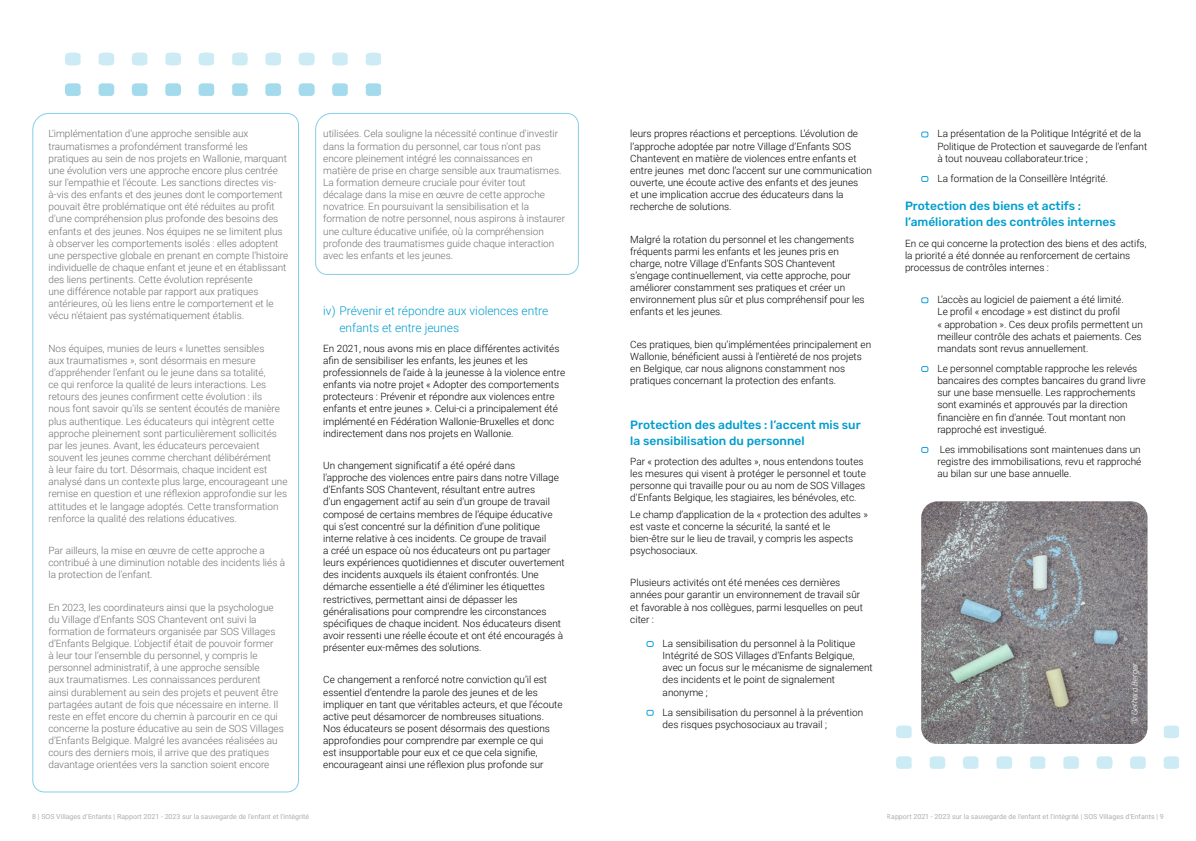
<style>
.page{position:relative;width:1196px;height:841px;background:#fff}
.page>*{position:absolute;margin:0;border:0;box-sizing:border-box;transform-origin:0 0}
.t1{font:500 12px/16.2px "Rubik";color:#009dcc}
.t2{font:300 12px/16.2px "Roboto";color:#009dcc}
.t3{font:300 10px/12.1px "Roboto";color:#000}
.t4{font:300 10px/12.1px "Roboto";color:#706f6f}
.t5{font:italic 300 8px "Roboto";color:#fff}
.t6{font:7px "Roboto";color:#aeaeae}
</style>
<div class="page">
<img style="left:896px;top:719px;width:283px;height:50px">
<img style="left:921px;top:501px;width:226px;height:242px">
<img style="left:66px;top:52px;width:316px;height:14px">
<img style="left:66px;top:83px;width:316px;height:13px">
<svg style="left:646px;top:641px;width:8px;height:6px"></svg>
<svg style="left:646px;top:709px;width:8px;height:7px"></svg>
<svg style="left:921px;top:131px;width:8px;height:7px"></svg>
<svg style="left:921px;top:176px;width:8px;height:6px"></svg>
<svg style="left:921px;top:297px;width:8px;height:7px"></svg>
<svg style="left:921px;top:366px;width:8px;height:6px"></svg>
<svg style="left:921px;top:446px;width:8px;height:7px"></svg>
<svg style="left:32px;top:113px;width:267px;height:679px"></svg>
<svg style="left:315px;top:113px;width:264px;height:162px"></svg>
<p class="t4" style="left:48px;top:127px;width:241px">L'implémentation d'une approche sensible aux traumatismes a profondément transformé les pratiques au sein de nos projets en Wallonie, marquant une évolution vers une approche encore plus centrée sur l'empathie et l'écoute. Les sanctions directes vis&shy;à-vis des enfants et des jeunes dont le comportement pouvait être problématique ont été réduites au profit d'une compréhension plus profonde des besoins des enfants et des jeunes. Nos équipes ne se limitent plus à observer les comportements isolés : elles adoptent une perspective globale en prenant en compte l'histoire individuelle de chaque enfant et jeune et en établissant des liens pertinents. Cette évolution représente<br>une différence notable par rapport aux pratiques antérieures, où les liens entre le comportement et le vécu n'étaient pas systématiquement établis.</p>
<p class="t4" style="left:48px;top:342px;width:240px">Nos équipes, munies de leurs « lunettes sensibles<br>aux traumatismes », sont désormais en mesure d’appréhender l’enfant ou le jeune dans sa totalité,<br>ce qui renforce la qualité de leurs interactions. Les retours des jeunes confirment cette évolution : ils<br>nous font savoir qu'ils se sentent écoutés de manière plus authentique. Les éducateurs qui intègrent cette approche pleinement sont particulièrement sollicités par les jeunes. Avant, les éducateurs percevaient souvent les jeunes comme cherchant délibérément<br>à leur faire du tort. Désormais, chaque incident est analysé dans un contexte plus large, encourageant une remise en question et une réflexion approfondie sur les attitudes et le langage adoptés. Cette transformation renforce la qualité des relations éducatives.</p>
<p class="t4" style="left:48px;top:544px;width:238px">Par ailleurs, la mise en œuvre de cette approche a contribué à une diminution notable des incidents liés à la protection de l'enfant.</p>
<p class="t4" style="left:48px;top:600px;width:237px">En 2023, les coordinateurs ainsi que la psychologue du Village d’Enfants SOS Chantevent ont suivi la formation de formateurs organisée par SOS Villages d’Enfants Belgique. L’objectif était de pouvoir former<br>à leur tour l’ensemble du personnel, y compris le personnel administratif, à une approche sensible<br>aux traumatismes. Les connaissances perdurent<br>ainsi durablement au sein des projets et peuvent être partagées autant de fois que nécessaire en interne. Il reste en effet encore du chemin à parcourir en ce qui concerne la posture éducative au sein de SOS Villages d’Enfants Belgique. Malgré les avancées réalisées au cours des derniers mois, il arrive que des pratiques davantage orientées vers la sanction soient encore</p>
<p class="t4" style="left:323px;top:127px;width:243px">utilisées. Cela souligne la nécessité continue d'investir dans la formation du personnel, car tous n'ont pas encore pleinement intégré les connaissances en matière de prise en charge sensible aux traumatismes.<br>La formation demeure cruciale pour éviter tout décalage dans la mise en œuvre de cette approche novatrice. En poursuivant la sensibilisation et la formation de notre personnel, nous aspirons à instaurer une culture éducative unifiée, où la compréhension profonde des traumatismes guide chaque interaction avec les enfants et les jeunes.</p>
<p class="t2" style="left:339px;top:302px;width:210px;text-indent:-16px">iv) Prévenir et répondre aux violences entre enfants et entre jeunes</p>
<p class="t3" style="left:323px;top:342px;width:243px">En 2021, nous avons mis en place différentes activités afin de sensibiliser les enfants, les jeunes et les professionnels de l’aide à la jeunesse à la violence entre enfants via notre projet « Adopter des comportements protecteurs : Prévenir et répondre aux violences entre enfants et entre jeunes ». Celui-ci a principalement été implémenté en Fédération Wallonie-Bruxelles et donc indirectement dans nos projets en Wallonie.</p>
<p class="t3" style="left:323px;top:459px;width:243px">Un changement significatif a été opéré dans<br>l'approche des violences entre pairs dans notre Village d’Enfants SOS Chantevent, résultant entre autres<br>d'un engagement actif au sein d'un groupe de travail composé de certains membres de l’équipe éducative qui s’est concentré sur la définition d’une politique interne relative à ces incidents. Ce groupe de travail<br>a créé un espace où nos éducateurs ont pu partager leurs expériences quotidiennes et discuter ouvertement des incidents auxquels ils étaient confrontés. Une démarche essentielle a été d'éliminer les étiquettes restrictives, permettant ainsi de dépasser les généralisations pour comprendre les circonstances spécifiques de chaque incident. Nos éducateurs disent avoir ressenti une réelle écoute et ont été encouragés à présenter eux-mêmes des solutions.</p>
<p class="t3" style="left:323px;top:673px;width:241px">Ce changement a renforcé notre conviction qu’il est essentiel d'entendre la parole des jeunes et de les impliquer en tant que véritables acteurs, et que l'écoute active peut désamorcer de nombreuses situations.<br>Nos éducateurs se posent désormais des questions approfondies pour comprendre par exemple ce qui<br>est insupportable pour eux et ce que cela signifie, encourageant ainsi une réflexion plus profonde sur</p>
<p class="t3" style="left:630px;top:127px;width:243px">leurs propres réactions et perceptions. L’évolution de l’approche adoptée par notre Village d’Enfants SOS Chantevent en matière de violences entre enfants et entre jeunes met donc l’accent sur une communication ouverte, une écoute active des enfants et des jeunes<br>et une implication accrue des éducateurs dans la recherche de solutions.</p>
<p class="t3" style="left:630px;top:232px;width:236px">Malgré la rotation du personnel et les changements fréquents parmi les enfants et les jeunes pris en charge, notre Village d’Enfants SOS Chantevent s’engage continuellement, via cette approche, pour améliorer constamment ses pratiques et créer un environnement plus sûr et plus compréhensif pour les enfants et les jeunes.</p>
<p class="t3" style="left:630px;top:337px;width:242px">Ces pratiques, bien qu’implémentées principalement en Wallonie, bénéficient aussi à l’entièreté de nos projets en Belgique, car nous alignons constamment nos pratiques concernant la protection des enfants.</p>
<p class="t1" style="left:630px;top:416px;width:232px">Protection des adultes : l’accent mis sur la sensibilisation du personnel</p>
<p class="t3" style="left:630px;top:455px;width:237px">Par « protection des adultes », nous entendons toutes les mesures qui visent à protéger le personnel et toute personne qui travaille pour ou au nom de SOS Villages d’Enfants Belgique, les stagiaires, les bénévoles, etc.</p>
<p class="t3" style="left:630px;top:507px;width:239px">Le champ d’application de la « protection des adultes » est vaste et concerne la sécurité, la santé et le bien-être sur le lieu de travail, y compris les aspects psychosociaux.</p>
<p class="t3" style="left:630px;top:576px;width:234px">Plusieurs activités ont été menées ces dernières années pour garantir un environnement de travail sûr et favorable à nos collègues, parmi lesquelles on peut citer :</p>
<p class="t3" style="left:662px;top:636px;width:212px">La sensibilisation du personnel à la Politique Intégrité de SOS Villages d’Enfants Belgique, avec un focus sur le mécanisme de signalement des incidents et le point de signalement anonyme ;</p>
<p class="t3" style="left:662px;top:705px;width:202px">La sensibilisation du personnel à la prévention des risques psychosociaux au travail ;</p>
<p class="t3" style="left:937px;top:127px;width:211px">La présentation de la Politique Intégrité et de la<br>Politique de Protection et sauvegarde de l’enfant à tout nouveau collaborateur.trice ;</p>
<p class="t3" style="left:937px;top:172px;width:172px">La formation de la Conseillère Intégrité.</p>
<p class="t1" style="left:905px;top:198px;width:212px">Protection des biens et actifs : l’amélioration des contrôles internes</p>
<p class="t3" style="left:905px;top:236px;width:243px">En ce qui concerne la protection des biens et des actifs, la priorité a été donnée au renforcement de certains processus de contrôles internes :</p>
<p class="t3" style="left:937px;top:293px;width:207px">L’accès au logiciel de paiement a été limité.<br>Le profil « encodage » est distinct du profil<br>« approbation ». Ces deux profils permettent un meilleur contrôle des achats et paiements. Ces mandats sont revus annuellement.</p>
<p class="t3" style="left:937px;top:362px;width:210px">Le personnel comptable rapproche les relevés bancaires des comptes bancaires du grand livre sur une base mensuelle. Les rapprochements sont examinés et approuvés par la direction financière en fin d'année. Tout montant non rapproché est investigué.</p>
<p class="t3" style="left:937px;top:443px;width:206px;text-align:justify">Les immobilisations sont maintenues dans un registre des immobilisations, revu et rapproché au bilan sur une base annuelle.</p>
<p class="t5" style="left:1129px;top:723px;width:62px;rotate:-90deg">© Gerhard Berger</p>
<p class="t6" style="left:32px;top:811px;width:278px">8 | SOS Villages d’Enfants | Rapport 2021 - 2023 sur la sauvegarde de l’enfant et l’intégrité</p>
<p class="t6" style="left:887px;top:811px;width:278px">Rapport 2021 - 2023 sur la sauvegarde de l’enfant et l’intégrité | SOS Villages d’Enfants | 9</p>
</div>
